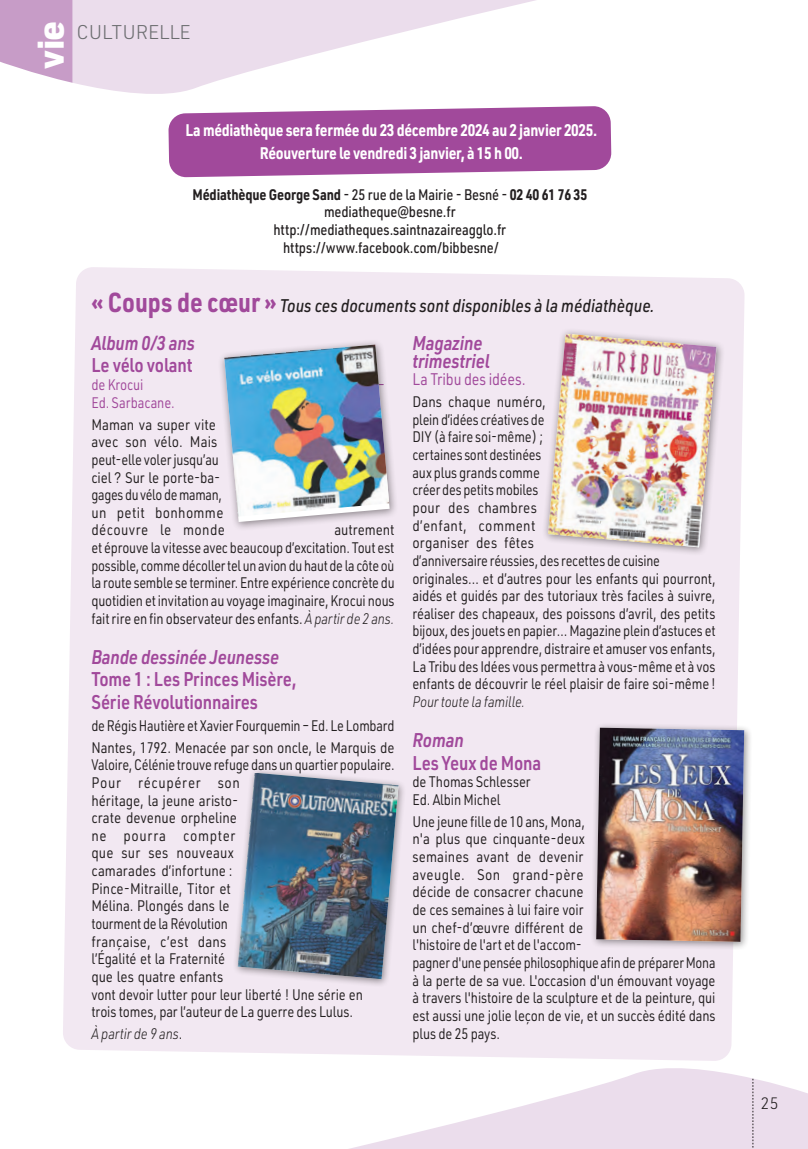
<style>
.page{position:relative;width:808px;height:1149px;background:#fff}
.page>*{position:absolute;margin:0;border:0;box-sizing:border-box;transform-origin:0 0}
.t1{font:900 36px "URWDIN";color:#fff}
.t2{font:600 19.5px/22.5px "URWDIN";letter-spacing:-.01em;color:#a1499b;scale:.85 1}
.t3{font:italic 600 19.5px/17.7px "URWDIN";letter-spacing:-.01em;color:#a1499b;scale:.85 1}
.t4{font:300 19.5px "URWDIN";letter-spacing:-.01em;color:#6c6d70}
.t5{font:italic 500 18px "URWDIN";color:#231f20;scale:.85 1}
.t6{font:700 16.5px/23.7px "URWDIN";letter-spacing:-.02em;color:#fff;text-align:center;scale:.85 1}
.t7{font:16.5px "URWDIN";letter-spacing:-.01em;color:#a1499b;scale:.85 1}
.t8{font:300 16.2px "URWDIN";color:#231f20}
.t9{font:15px/17.7px "URWDIN";letter-spacing:-.01em;color:#231f20;scale:.88 1}
.t10{font:15px/17.7px "URWDIN";letter-spacing:-.01em;color:#231f20;scale:.83 1}
.t11{font:15px/17.7px "URWDIN";letter-spacing:-.01em;color:#231f20;scale:.85 1}
.t12{font:15px/17.7px "URWDIN";letter-spacing:-.01em;color:#231f20;text-align:justify;scale:.87 1}
.t13{font:500 15px/17.7px "URWDIN";letter-spacing:-.01em;color:#231f20;text-align:center;scale:.85 1}
.t14{font:italic 300 15px "URWDIN";letter-spacing:-.01em;color:#231f20;scale:.85 1}
.t15{font:15px "URWDIN";letter-spacing:-.01em;color:#a1499b;scale:.85 1}
.s1{font-weight:700}
.s2{font-weight:700;font-style:normal;font-size:27px;color:#a1499b}
.s3{font-weight:300;font-style:italic}
.s4{font-weight:400;font-style:normal}
</style>
<div class="page">
<svg style="left:0;top:0;width:73px;height:83px;background:#cea8ce"></svg>
<svg style="left:73px;top:0;width:463px;height:94px;fill:#ebddec"></svg>
<svg style="left:353px;top:1060px;width:455px;height:88px;fill:#ebddec"></svg>
<svg style="left:753px;top:1078px;width:1px;height:70px"></svg>
<svg style="left:168px;top:106px;width:443px;height:71px;background:#ab5da6"></svg>
<div style="left:63px;top:267px;width:682px;height:793px;background:#f2e8f2"></div>
<div style="left:218px;top:338px;width:181px;height:193px;background:#231f20;opacity:.5"></div>
<svg style="left:224px;top:344px;width:166px;height:178px"></svg>
<img style="left:224px;top:344px;width:165px;height:172px">
<div style="left:232px;top:766px;width:175px;height:221px;background:#231f20;opacity:.5"></div>
<img style="left:238px;top:772px;width:160px;height:206px">
<div style="left:590px;top:721px;width:163px;height:229px;background:#231f20;opacity:.5"></div>
<img style="left:596px;top:727px;width:148px;height:214px">
<div style="left:542px;top:327px;width:183px;height:229px;background:#231f20;opacity:.5"></div>
<img style="left:548px;top:333px;width:168px;height:214px">
<h1 class="t1" style="left:26px;top:69px;width:50px;rotate:-90deg">vie</h1>
<h2 class="t4" style="left:77px;top:19px;width:116px">CULTURELLE</h2>
<p class="t6" style="left:185px;top:117px;width:486px">La médiathèque sera fermée du 23 décembre 2024 au 2 janvier 2025.<br>Réouverture le vendredi 3 janvier, à 15 h 00.</p>
<p class="t13" style="left:192px;top:185px;width:466px"><span class="s1">Médiathèque George Sand</span> - 25 rue de la Mairie - Besné - <span class="s1">02 40 61 76 35 </span>mediatheque@besne.fr<br>http://mediatheques.saintnazaireagglo.fr https://www.facebook.com/bibbesne/</p>
<p class="t5" style="left:91px;top:294px;width:664px"><span class="s2">« Coups de cœur »</span> Tous ces documents sont disponibles à la médiathèque.</p>
<h2 class="t3" style="left:91px;top:333px;width:123px">Album 0/3 ans</h2>
<h2 class="t2" style="left:91px;top:353px;width:121px">Le vélo volant</h2>
<p class="t15" style="left:91px;top:375px;width:63px">de Krocui</p>
<p class="t15" style="left:378px;top:375px;width:10px">–</p>
<p class="t15" style="left:91px;top:392px;width:99px">Ed. Sarbacane.</p>
<p class="t9" style="left:91px;top:415px;width:153px">Maman va super vite avec son vélo. Mais peut-elle voler jusqu’au ciel ? Sur le porte-ba&shy;gages du vélo de maman, un petit bonhomme découvre le monde</p>
<p class="t12" style="left:91px;top:520px;width:350px;text-indent:243px">autrement et éprouve la vitesse avec beaucoup d’excitation. Tout est possible, comme décoller tel un avion du haut de la côte où la route semble se terminer. Entre expérience concrète du quotidien et invitation au voyage imaginaire, Krocui nous fait rire en fin observateur des enfants. <span class="s3">À partir de 2 ans.</span></p>
<h2 class="t3" style="left:91px;top:647px;width:222px">Bande dessinée Jeunesse</h2>
<h2 class="t2" style="left:91px;top:667px;width:243px">Tome 1 : Les Princes Misère,<br>Série Révolutionnaires</h2>
<p class="t10" style="left:91px;top:713px;width:367px;line-height:21.9px">de Régis Hautière et Xavier Fourquemin – Ed. Le Lombard<br>Nantes, 1792. Menacée par son oncle, le Marquis de</p>
<p class="t10" style="left:91px;top:755px;width:367px">Valoire, Célénie trouve refuge dans un quartier populaire.<br>Pour récupérer son<br>héritage, la jeune aristo-<br>crate devenue orpheline<br>ne pourra compter<br>que sur ses nouveaux<br>camarades d’infortune :<br>Pince-Mitraille, Titor et<br>Mélina. Plongés dans le<br>tourment de la Révolution<br>française, c’est dans<br>l’Égalité et la Fraternité<br>que les quatre enfants<br>vont devoir lutter pour leur liberté ! Une série en<br>trois tomes, par l’auteur de La guerre des Lulus.</p>
<p class="t14" style="left:91px;top:1023px;width:108px">À partir de 9 ans<span class="s4">.</span></p>
<h2 class="t3" style="left:412px;top:333px;width:92px">Magazine trimestriel</h2>
<p class="t7" style="left:412px;top:368px;width:135px">La Tribu des idées.</p>
<p class="t9" style="left:412px;top:392px;width:346px">Dans chaque numéro,<br>plein d’idées créatives de<br>DIY (à faire soi-même) ;<br>certaines sont destinées<br>aux plus grands comme<br>créer des petits mobiles<br>pour des chambres<br>d’enfant, comment<br>organiser des fêtes<br>d’anniversaire réussies, des recettes de cuisine originales… et d’autres pour les enfants qui pourront, aidés et guidés par des tutoriaux très faciles à suivre, réaliser des chapeaux, des poissons d’avril, des petits bijoux, des jouets en papier… Magazine plein d’astuces et d’idées pour apprendre, distraire et amuser vos enfants, La Tribu des Idées vous permettra à vous-même et à vos enfants de découvrir le réel plaisir de faire soi-même !</p>
<p class="t14" style="left:412px;top:691px;width:134px">Pour toute la famille.</p>
<h2 class="t3" style="left:412px;top:730px;width:62px">Roman</h2>
<h2 class="t2" style="left:412px;top:750px;width:153px">Les Yeux de Mona</h2>
<p class="t11" style="left:412px;top:772px;width:140px">de Thomas Schlesser<br>Ed. Albin Michel</p>
<p class="t11" style="left:412px;top:812px;width:358px">Une jeune fille de 10 ans, Mona,<br>n'a plus que cinquante-deux<br>semaines avant de devenir<br>aveugle. Son grand-père<br>décide de consacrer chacune<br>de ces semaines à lui faire voir<br>un chef-d’œuvre différent de<br>l'histoire de l'art et de l'accom-<br>pagner d'une pensée philosophique afin de préparer Mona à la perte de sa vue. L'occasion d'un émouvant voyage à travers l'histoire de la sculpture et de la peinture, qui est aussi une jolie leçon de vie, et un succès édité dans plus de 25 pays.</p>
<p class="t8" style="left:761px;top:1092px;width:19px">25</p>
</div>
